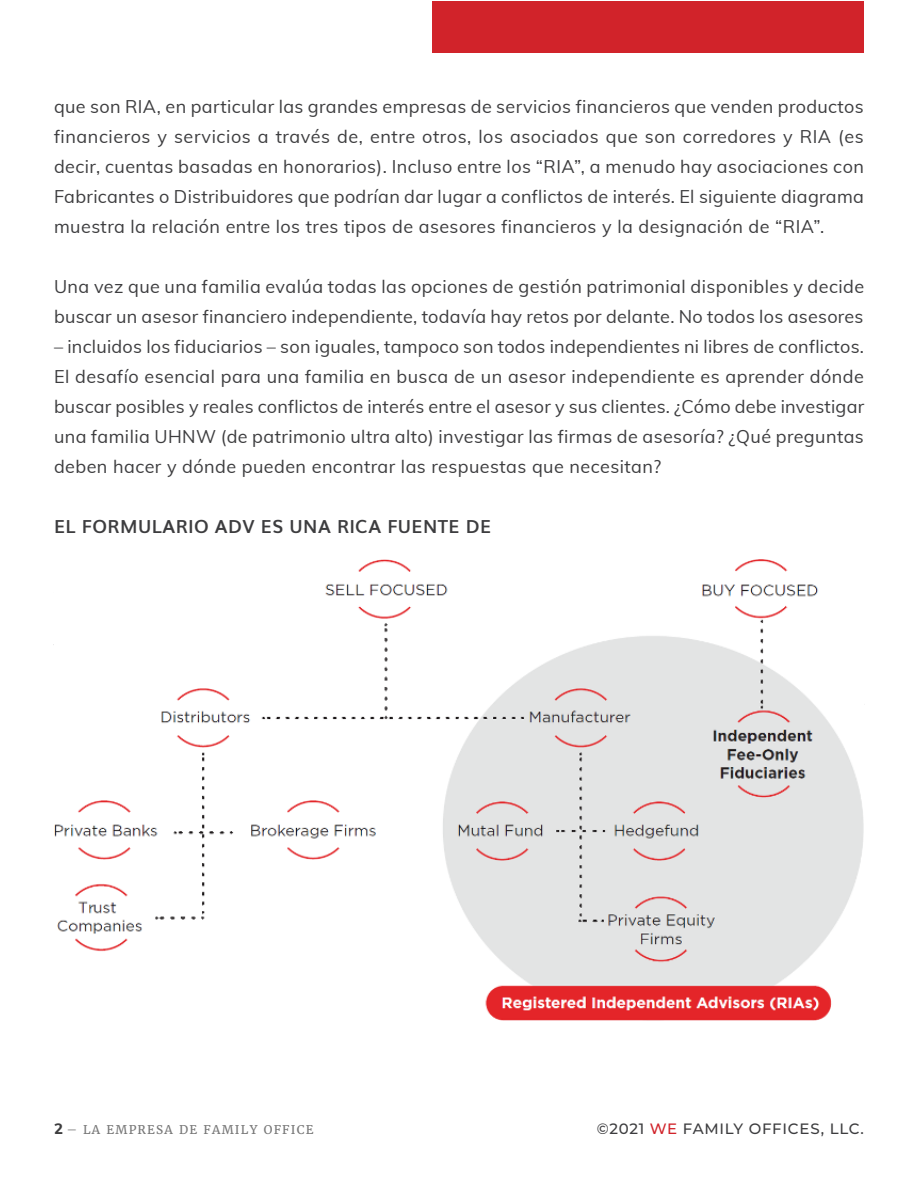
<style>
.page{position:relative;width:918px;height:1188px;background:#fff}
.page>*{position:absolute;margin:0;border:0;box-sizing:border-box;transform-origin:0 0}
.t1{font:18px/30px "Muli";letter-spacing:.025em;color:#3d3d3f;text-align:justify}
.t2{font:700 18px "Muli";letter-spacing:.025em;color:#3d3d3f}
.t3{font:500 15px "Montserrat";letter-spacing:.05em;color:#3d3d3f}
.t4{font:12px "Merriweather";letter-spacing:.1em;color:#777}
.s1{font-family:"Muli";font-weight:800;font-size:15px;color:#3d3d3f}
.s2{font-family:"Futura PT"}
.s3{color:#d1232a}
</style>
<div class="page">
<div style="left:432px;top:1px;width:432px;height:51px;background:#d1232a"></div>
<img style="left:54px;top:559px;width:810px;height:462px">
<p class="t1" style="left:54px;top:91px;width:811px">que son RIA, en particular las grandes empresas de servicios financieros que venden productos financieros y servicios a través de, entre otros, los asociados que son corredores y RIA (es decir, cuentas basadas en honorarios). Incluso entre los “RIA”, a menudo hay asociaciones con Fabricantes o Distribuidores que podrían dar lugar a conflictos de interés. El siguiente diagrama muestra la relación entre los tres tipos de asesores financieros y la designación de “RIA”.</p>
<p class="t1" style="left:54px;top:271px;width:812px">Una vez que una familia evalúa todas las opciones de gestión patrimonial disponibles y decide buscar un asesor financiero independiente, todavía hay retos por delante. No todos los asesores</p>
<p class="t1" style="left:54px;top:331px;width:812px">– incluidos los fiduciarios – son iguales, tampoco son todos independientes ni libres de conflictos.<br>El desafío esencial para una familia en busca de un asesor independiente es aprender dónde buscar posibles y reales conflictos de interés entre el asesor y sus clientes. ¿Cómo debe investigar una familia UHNW (de patrimonio ultra alto) investigar las firmas de asesoría? ¿Qué preguntas deben hacer y dónde pueden encontrar las respuestas que necesitan?</p>
<p class="t2" style="left:54px;top:512px;width:439px">EL FORMULARIO ADV ES UNA RICA FUENTE DE</p>
<p class="t4" style="left:54px;top:1122px;width:261px"><span class="s1">2</span> <span class="s2">—</span> LA EMPRESA DE FAMILY OFFICE</p>
<p class="t3" style="left:597px;top:1118px;width:269px">©2021 <span class="s3">WE</span> FAMILY OFFICES, LLC.</p>
</div>
